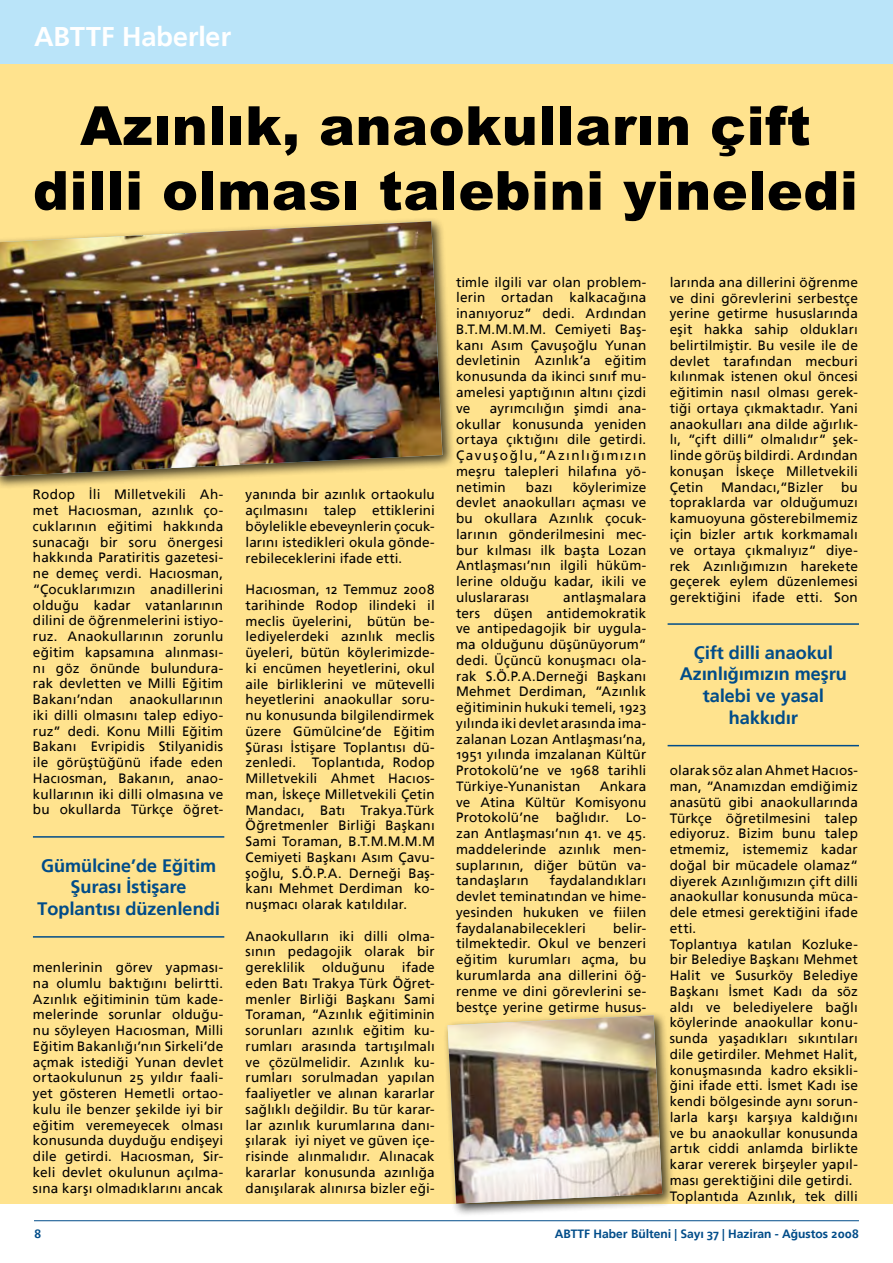
<style>
.page{position:relative;width:893px;height:1263px;background:#fff}
.page>*{position:absolute;margin:0;border:0;box-sizing:border-box;transform-origin:0 0}
.t1{font:900 54px/64.8px "Arial";letter-spacing:.01em;color:#000;text-align:center}
.t2{font:700 27px "Frutiger Linotype";color:#fff}
.t3{font:700 18px/21.6px "Frutiger Linotype";color:#004c89;text-align:center}
.t4{font:13.5px/15.8px "Frutiger Linotype";letter-spacing:.015em;color:#000;text-align:justify}
.t5{font:700 12px "Frutiger Linotype";color:#004c89}
</style>
<div class="page">
<div style="left:0;top:0;width:893px;height:64px;background:#bae4f9"></div>
<hr style="left:34px;top:1220px;width:825px;height:1px;background:#004c89">
<div style="left:0;top:64px;width:893px;height:1139px;background:#ffe38e"></div>
<hr style="left:668px;top:623px;width:191px;height:2px;background:#004c89">
<hr style="left:668px;top:745px;width:191px;height:1px;background:#004c89">
<hr style="left:33px;top:836px;width:191px;height:2px;background:#004c89">
<hr style="left:33px;top:936px;width:191px;height:2px;background:#004c89">
<div style="left:0;top:216px;width:462px;height:281px;background:#000;opacity:.75"></div>
<img style="left:0;top:221px;width:442px;height:255px">
<div style="left:442px;top:1010px;width:240px;height:214px;background:#000;opacity:.75"></div>
<img style="left:448px;top:1015px;width:214px;height:189px">
<h2 class="t2" style="left:34px;top:21px;width:198px">ABTTF Haberler</h2>
<h1 class="t1" style="left:33px;top:92px;width:826px">Azınlık, anaokulların çift dilli olması talebini yineledi</h1>
<p class="t4" style="left:33px;top:487px;width:192px">Rodop İli Milletvekili Ah&shy;met Hacıosman, azınlık ço&shy;cuklarının eğitimi hakkında sunacağı bir soru önergesi hakkında Paratiritis gazetesi&shy;ne demeç verdi. Hacıosman, “Çocuklarımızın anadillerini olduğu kadar vatanlarının dilini de öğrenmelerini istiyo&shy;ruz. Anaokullarının zorunlu eğitim kapsamına alınması&shy;nı göz önünde bulundura&shy;rak devletten ve Milli Eğitim Bakanı’ndan anaokullarının iki dilli olmasını talep ediyo&shy;ruz” dedi. Konu Milli Eğitim Bakanı Evripidis Stilyanidis ile görüştüğünü ifade eden Hacıosman, Bakanın, anao&shy;kullarının iki dilli olmasına ve bu okullarda Türkçe öğret-</p>
<h3 class="t3" style="left:38px;top:854px;width:184px">Gümülcine’de Eğitim<br>Şurası İstişare<br>Toplantısı düzenlendi</h3>
<p class="t4" style="left:33px;top:959px;width:192px">menlerinin görev yapması&shy;na olumlu baktığını belirtti.<br>Azınlık eğitiminin tüm kade&shy;melerinde sorunlar olduğu&shy;nu söyleyen Hacıosman, Milli Eğitim Bakanlığı’nın Sirkeli’de açmak istediği Yunan devlet ortaokulunun 25 yıldır faali&shy;yet gösteren Hemetli ortao&shy;kulu ile benzer şekilde iyi bir eğitim veremeyecek olması konusunda duyduğu endişeyi dile getirdi. Hacıosman, Sir&shy;keli devlet okulunun açılma&shy;sına karşı olmadıklarını ancak</p>
<p class="t4" style="left:246px;top:487px;width:191px">yanında bir azınlık ortaokulu açılmasını talep ettiklerini böylelikle ebeveynlerin çocuk&shy;larını istedikleri okula gönde&shy;rebileceklerini ifade etti.</p>
<p class="t4" style="left:246px;top:581px;width:191px">Hacıosman, 12 Temmuz 2008 tarihinde Rodop ilindeki il meclis üyelerini, bütün be&shy;lediyelerdeki azınlık meclis üyeleri, bütün köylerimizde&shy;ki encümen heyetlerini, okul aile birliklerini ve mütevelli heyetlerini anaokullar soru&shy;nu konusunda bilgilendirmek üzere Gümülcine’de Eğitim Şürası İstişare Toplantısı dü&shy;zenledi. Toplantıda, Rodop Milletvekili Ahmet Hacıos&shy;man, İskeçe Milletvekili Çetin Mandacı, Batı Trakya.Türk Öğretmenler Birliği Başkanı Sami Toraman, B.T.M.M.M.M Cemiyeti Başkanı Asım Çavu&shy;şoğlu, S.Ö.P.A. Derneği Baş&shy;kanı Mehmet Derdiman ko&shy;nuşmacı olarak katıldılar.</p>
<p class="t4" style="left:246px;top:928px;width:191px">Anaokulların iki dilli olma&shy;sının pedagojik olarak bir gereklilik olduğunu ifade eden Batı Trakya Türk Öğret&shy;menler Birliği Başkanı Sami Toraman, “Azınlık eğitiminin sorunları azınlık eğitim ku&shy;rumları arasında tartışılmalı ve çözülmelidir. Azınlık ku&shy;rumları sorulmadan yapılan faaliyetler ve alınan kararlar sağlıklı değildir. Bu tür karar&shy;lar azınlık kurumlarına danı&shy;şılarak iyi niyet ve güven içe&shy;risinde alınmalıdır. Alınacak kararlar konusunda azınlığa danışılarak alınırsa bizler eği-</p>
<p class="t4" style="left:456px;top:274px;width:192px">timle ilgili var olan problem&shy;lerin ortadan kalkacağına inanıyoruz” dedi. Ardından B.T.M.M.M.M. Cemiyeti Baş&shy;kanı Asım Çavuşoğlu Yunan devletinin Azınlık’a eğitim konusunda da ikinci sınıf mu&shy;amelesi yaptığının altını çizdi ve</p>
<p class="t4" style="left:456px;top:400px;width:192px;text-indent:34px">ayrımcılığın şimdi ana&shy;okullar konusunda yeniden ortaya çıktığını dile getirdi.<br>Çavuşoğlu,“Azınlığımızın meşru talepleri hilafına yö&shy;netimin</p>
<p class="t4" style="left:456px;top:479px;width:192px;text-indent:117px">köylerimize devlet anaokulları açması ve bu okullara Azınlık çocuk&shy;larının gönderilmesini mec&shy;bur kılması ilk başta Lozan Antlaşması’nın ilgili hüküm&shy;lerine olduğu kadar, ikili ve uluslararası</p>
<p class="t4" style="left:526px;top:479px;width:28px">bazı</p>
<p class="t4" style="left:456px;top:589px;width:192px;text-indent:107px">antlaşmalara ters düşen antidemokratik ve antipedagojik bir uygula&shy;ma olduğunu düşünüyorum“ dedi. Üçüncü konuşmacı ola&shy;rak S.Ö.P.A.Derneği Başkanı Mehmet Derdiman, “Azınlık eğitiminin hukuki temeli, 1923 yılında iki devlet arasında ima&shy;zalanan Lozan Antlaşması’na, 1951 yılında imzalanan Kültür Protokolü’ne ve 1968 tarihli Türkiye-Yunanistan</p>
<p class="t4" style="left:456px;top:778px;width:192px;text-indent:144px">Ankara ve Atina Kültür Komisyonu Protokolü’ne bağlıdır. Lo&shy;zan Antlaşması’nın 41. ve 45. maddelerinde azınlık men&shy;suplarının, diğer bütün va&shy;tandaşların</p>
<p class="t4" style="left:456px;top:873px;width:192px;text-indent:94px">faydalandıkları devlet teminatından ve hime&shy;yesinden hukuken ve fiilen faydalanabilecekleri</p>
<p class="t4" style="left:456px;top:920px;width:192px;text-indent:157px">belir&shy;tilmektedir. Okul ve benzeri eğitim kurumları açma, bu kurumlarda ana dillerini öğ&shy;renme ve dini görevlerini se&shy;bestçe yerine getirme husus-</p>
<p class="t4" style="left:670px;top:274px;width:190px">larında ana dillerini öğrenme ve dini görevlerini serbestçe yerine getirme hususlarında eşit hakka sahip oldukları belirtilmiştir. Bu vesile ile de devlet tarafından mecburi kılınmak istenen okul öncesi eğitimin nasıl olması gerek&shy;tiği ortaya çıkmaktadır. Yani anaokulları ana dilde ağırlık&shy;lı, “çift dilli” olmalıdır“ şek&shy;linde görüş bildirdi. Ardından konuşan İskeçe Milletvekili Çetin</p>
<p class="t4" style="left:670px;top:479px;width:190px;text-indent:171px">bu topraklarda var olduğumuzı kamuoyuna gösterebilmemiz için bizler artık korkmamalı ve ortaya çıkmalıyız“ diye&shy;rek Azınlığımızın harekete geçerek eylem düzenlemesi gerektiğini ifade etti. Son</p>
<p class="t4" style="left:721px;top:479px;width:104px">Mandacı,“Bizler</p>
<h3 class="t3" style="left:680px;top:642px;width:169px">Çift dilli anaokul<br>Azınlığımızın meşru talebi ve yasal hakkıdır</h3>
<p class="t4" style="left:670px;top:763px;width:190px;text-align:left">olarak söz alan Ahmet Hacıos&shy;man, “Anamızdan emdiğimiz anasütü gibi anaokullarında<br>Türkçe öğretilmesini talep ediyoruz. Bizim bunu talep etmemiz, istememiz kadar doğal bir mücadele olamaz“ diyerek Azınlığımızın çift dilli anaokullar konusunda müca&shy;dele etmesi gerektiğini ifade etti.<br>Toplantıya katılan Kozluke&shy;bir Belediye Başkanı Mehmet<br>Halit ve Susurköy Belediye<br>Başkanı İsmet Kadı da söz aldı ve belediyelere bağlı köylerinde anaokullar konu&shy;sunda yaşadıkları sıkıntıları dile getirdiler. Mehmet Halit, konuşmasında kadro eksikli&shy;ğini ifade etti. İsmet Kadı ise kendi bölgesinde aynı sorun&shy;larla karşı karşıya kaldığını ve bu anaokullar konusunda artık ciddi anlamda birlikte karar vererek birşeyler yapıl&shy;ması gerektiğini dile getirdi.<br>Toplantıda Azınlık, tek dilli</p>
<p class="t5" style="left:34px;top:1226px;width:9px">8</p>
<p class="t5" style="left:555px;top:1226px;width:305px">ABTTF Haber Bülteni | Sayı 37 | Haziran - Ağustos 2008</p>
</div>
